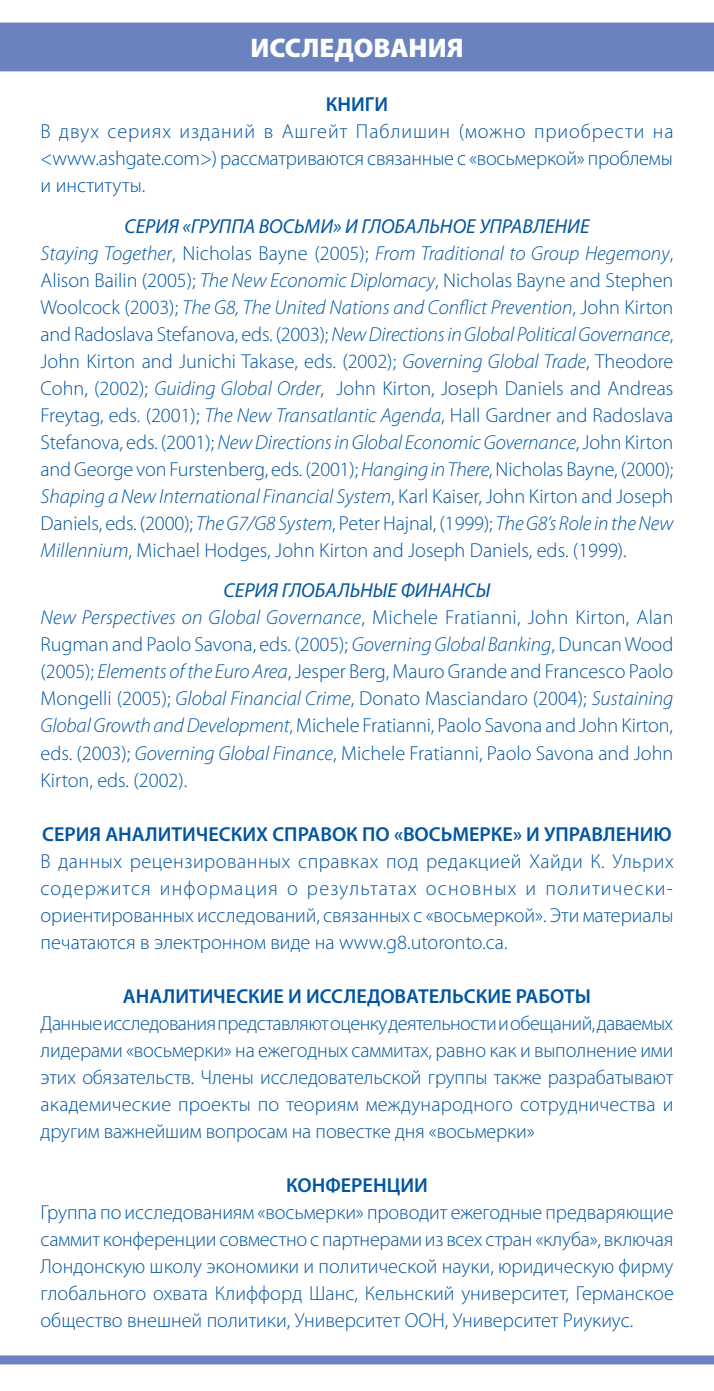
<style>
.page{position:relative;width:714px;height:1391px;background:#fff}
.page>*{position:absolute;margin:0;border:0;box-sizing:border-box;transform-origin:0 0}
.t1{font:900 27px "Myriad Pro";color:#fff}
.t2{font:300 20.25px/27px "Myriad Pro";color:#0155a2;text-align:justify}
.t3{font:600 20.25px "Myriad Pro";color:#0155a2}
.s1{font-weight:400;font-style:italic}
.s2{font-style:italic}
</style>
<div class="page">
<div style="left:0;top:23px;width:713px;height:48px;background:#6a83bf"></div>
<div style="left:0;top:1355px;width:713px;height:9px;background:#6a83bf"></div>
<h1 class="t1" style="left:250px;top:30px;width:215px">ИССЛЕДОВАНИЯ</h1>
<p class="t3" style="left:326px;top:92px;width:64px">КНИГИ</p>
<p class="t2" style="left:40px;top:118px;width:634px">В двух сериях изданий в Ашгейт Паблишин (можно приобрести на &lt;www.ashgate.com&gt;) рассматриваются связанные с «восьмеркой» проблемы и институты.</p>
<p class="t2" style="left:40px;top:212px;width:634px;text-align:left;text-indent:84px"><span class="s1">СЕРИЯ «ГРУППА ВОСЬМИ» И ГЛОБАЛЬНОЕ УПРАВЛЕНИЕ<br></span><span class="s2">Staying Together</span>, Nicholas Bayne (2005); <span class="s2">From Traditional to Group Hegemony</span>, Alison Bailin (2005); <span class="s2">The New Economic Diplomacy</span>, Nicholas Bayne and Stephen Woolcock (2003); <span class="s2">The G8, The United Nations and Conflict Prevention</span>, John Kirton and Radoslava Stefanova, eds. (2003); <span class="s2">New Directions in Global Political Governance</span>, John Kirton and Junichi Takase, eds. (2002); <span class="s2">Governing Global Trade</span>, Theodore Cohn, (2002); <span class="s2">Guiding Global Order</span>, John Kirton, Joseph Daniels and Andreas Freytag, eds. (2001); <span class="s2">The New Transatlantic Agenda</span>, Hall Gardner and Radoslava Stefanova, eds. (2001); <span class="s2">New Directions in Global Economic Governance</span>, John Kirton and George von Furstenberg, eds. (2001); <span class="s2">Hanging in There</span>, Nicholas Bayne, (2000); <span class="s2">Shaping a New International Financial System</span>, Karl Kaiser, John Kirton and Joseph Daniels, eds. (2000); <span class="s2">The G7/G8 System</span>, Peter Hajnal, (1999); <span class="s2">The G8’s Role in the New Millennium</span>, Michael Hodges, John Kirton and Joseph Daniels, eds. (1999).</p>
<p class="t2" style="left:40px;top:577px;width:634px;text-align:left;text-indent:183px"><span class="s1">СЕРИЯ ГЛОБАЛЬНЫЕ ФИНАНСЫ<br></span><span class="s2">New Perspectives on Global Governance</span>, Michele Fratianni, John Kirton, Alan Rugman and Paolo Savona, eds. (2005); <span class="s2">Governing Global Banking</span>, Duncan Wood (2005); <span class="s2">Elements of the Euro Area</span>, Jesper Berg, Mauro Grande and Francesco Paolo Mongelli (2005); <span class="s2">Global Financial Crime</span>, Donato Masciandaro (2004); <span class="s2">Sustaining Global Growth and Development</span>, Michele Fratianni, Paolo Savona and John Kirton, eds. (2003); <span class="s2">Governing Global Finance</span>, Michele Fratianni, Paolo Savona and John Kirton, eds. (2002).</p>
<p class="t3" style="left:42px;top:821px;width:630px">СЕРИЯ АНАЛИТИЧЕСКИХ СПРАВОК ПО «ВОСЬМЕРКЕ» И УПРАВЛЕНИЮ</p>
<p class="t2" style="left:40px;top:847px;width:634px">В данных рецензированных справках под редакцией Хайди К. Ульрих содержится информация о результатах основных и политически&shy;ориентированных исследований, связанных с «восьмеркой». Эти материалы печатаются в электронном виде на www.g8.utoronto.ca.</p>
<p class="t3" style="left:123px;top:983px;width:469px">АНАЛИТИЧЕСКИЕ И ИССЛЕДОВАТЕЛЬСКИЕ РАБОТЫ</p>
<p class="t2" style="left:40px;top:1009px;width:634px">Данные исследования представляют оценку деятельности и обещаний, даваемых лидерами «восьмерки» на ежегодных саммитах, равно как и выполнение ими этих обязательств. Члены исследовательской группы также разрабатывают академические проекты по теориям международного сотрудничества и другим важнейшим вопросам на повестке дня «восьмерки»</p>
<p class="t3" style="left:286px;top:1172px;width:143px">КОНФЕРЕНЦИИ</p>
<p class="t2" style="left:40px;top:1198px;width:634px">Группа по исследованиям «восьмерки» проводит ежегодные предваряющие саммит конференции совместно с партнерами из всех стран «клуба», включая Лондонскую школу экономики и политической науки, юридическую фирму глобального охвата Клиффорд Шанс, Кельнский университет, Германское общество внешней политики, Университет ООН, Университет Риукиус.</p>
</div>
